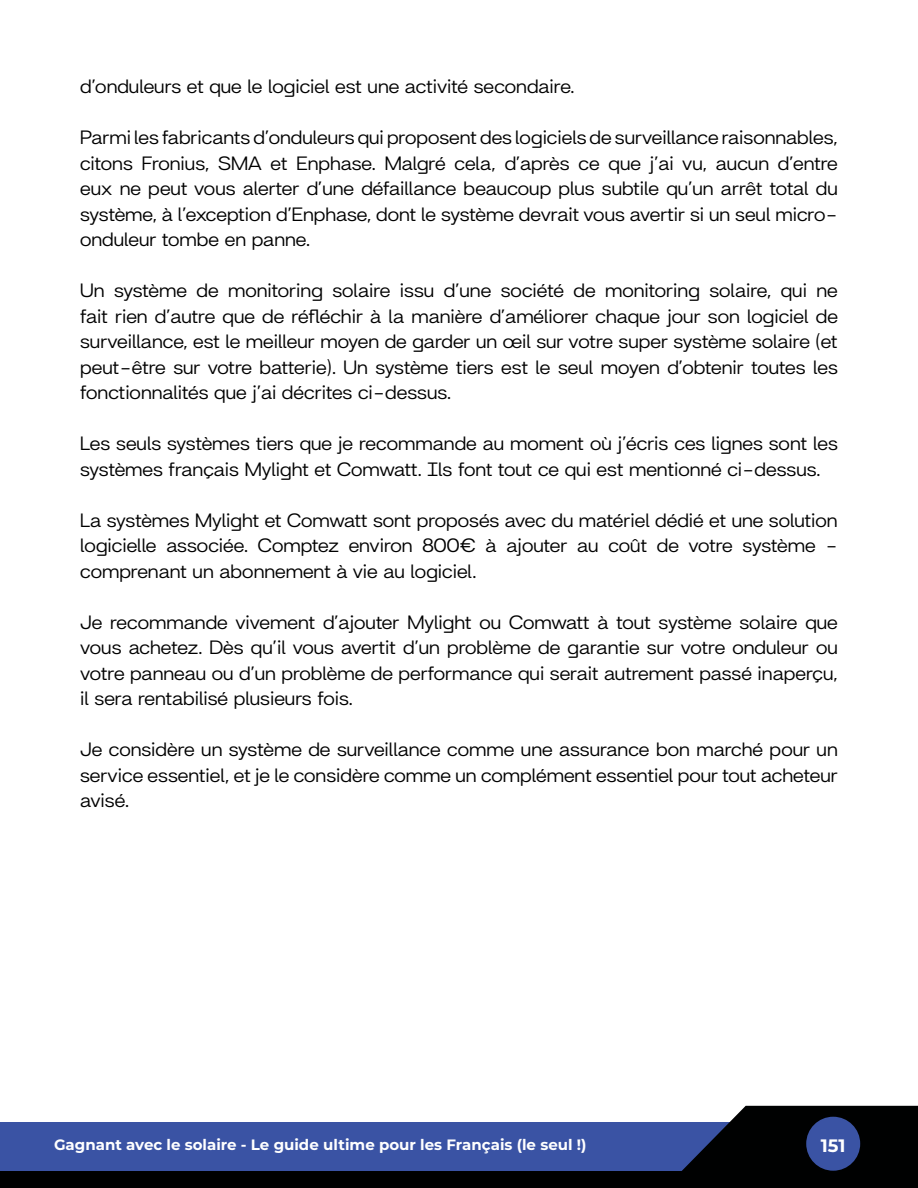
<style>
.page{position:relative;width:918px;height:1188px;background:#fff}
.page>*{position:absolute;margin:0;border:0;box-sizing:border-box;transform-origin:0 0}
.t1{font:21px/25.5px "Britanica";color:#000;text-align:justify}
.t2{font:700 18px "Montserrat";color:#fff}
.t3{font:700 15px "Montserrat";color:#fff}
</style>
<div class="page">
<div style="left:0;top:1122px;width:914px;height:66px;background:#3a53a4"></div>
<svg style="left:682px;top:1106px;width:236px;height:82px;background:#12151b"></svg>
<div style="left:806px;top:1117px;width:54px;height:54px;background:#3a53a4;border-radius:50%"></div>
<div style="left:0;top:1171px;width:718px;height:17px;background:#000101"></div>
<p class="t1" style="left:80px;top:74px;width:496px">d’onduleurs et que le logiciel est une activité secondaire.</p>
<p class="t1" style="left:80px;top:125px;width:759px">Parmi les fabricants d’onduleurs qui proposent des logiciels de surveillance raisonnables, citons Fronius, SMA et Enphase. Malgré cela, d’après ce que j’ai vu, aucun d’entre eux ne peut vous alerter d’une défaillance beaucoup plus subtile qu’un arrêt total du système, à l’exception d’Enphase, dont le système devrait vous avertir si un seul micro&shy;onduleur tombe en panne.</p>
<p class="t1" style="left:80px;top:277px;width:759px">Un système de monitoring solaire issu d’une société de monitoring solaire, qui ne fait rien d’autre que de réfléchir à la manière d’améliorer chaque jour son logiciel de surveillance, est le meilleur moyen de garder un œil sur votre super système solaire (et peut-être sur votre batterie). Un système tiers est le seul moyen d’obtenir toutes les fonctionnalités que j’ai décrites ci-dessus.</p>
<p class="t1" style="left:80px;top:430px;width:759px">Les seuls systèmes tiers que je recommande au moment où j’écris ces lignes sont les systèmes français Mylight et Comwatt. Ils font tout ce qui est mentionné ci-dessus.</p>
<p class="t1" style="left:80px;top:507px;width:759px">La systèmes Mylight et Comwatt sont proposés avec du matériel dédié et une solution logicielle associée. Comptez environ 800€ à ajouter au coût de votre système - comprenant un abonnement à vie au logiciel.</p>
<p class="t1" style="left:80px;top:609px;width:759px">Je recommande vivement d’ajouter Mylight ou Comwatt à tout système solaire que vous achetez. Dès qu’il vous avertit d’un problème de garantie sur votre onduleur ou votre panneau ou d’un problème de performance qui serait autrement passé inaperçu, il sera rentabilisé plusieurs fois.</p>
<p class="t1" style="left:80px;top:736px;width:759px">Je considère un système de surveillance comme une assurance bon marché pour un service essentiel, et je le considère comme un complément essentiel pour tout acheteur avisé.</p>
<p class="t3" style="left:54px;top:1134px;width:534px">Gagnant avec le solaire - Le guide ultime pour les Français (le seul !)</p>
<p class="t2" style="left:821px;top:1133px;width:26px">151</p>
</div>
